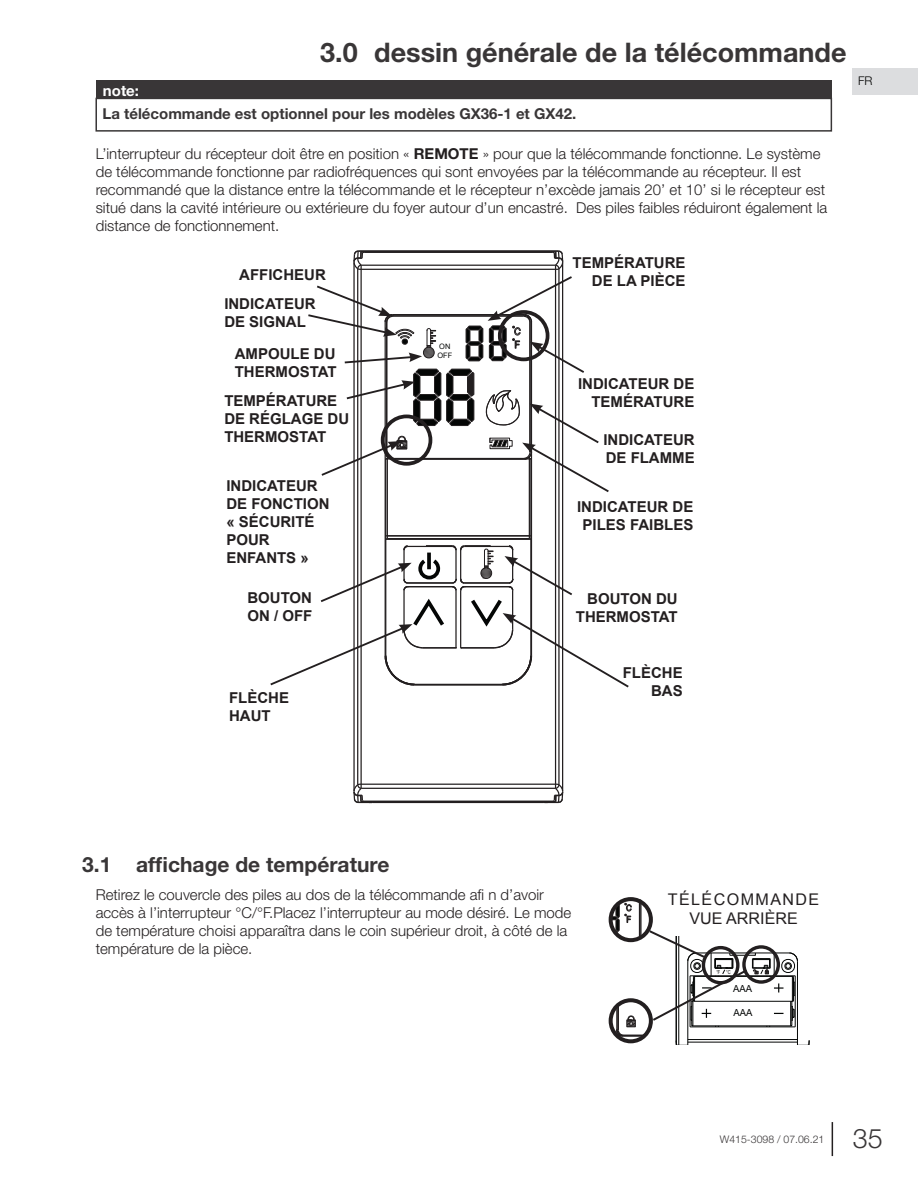
<style>
.page{position:relative;width:918px;height:1188px;background:#fff}
.page>*{position:absolute;margin:0;border:0;box-sizing:border-box;transform-origin:0 0}
.t1{font:700 27px "Helvetica Neue";color:#393637}
.t2{font:300 27px "Helvetica Neue";color:#393637}
.t3{font:700 21px "Helvetica Neue";color:#393637}
.t4{font:16.05px/19.4px "Arial";letter-spacing:.09em;color:#231f20;text-align:center}
.t5{font:300 15px/18px "Helvetica Neue";color:#231f20}
.t6{font:700 15px/18px "Arial";color:#231f20}
.Main_text{font:700 15px "Helvetica Neue";color:#393637}
.Main_text-2{font:700 15px "Helvetica Neue";color:#fff}
.t7{font:300 12px "Helvetica Neue";color:#000}
.t8{font:300 10.5px "Helvetica Neue";color:#393637}
.t9{font:9.75px "Arial";color:#040605}
.t10{font:7.5px/9px "Arial";color:#040605}
.t11{font:5.4px "Arial";color:#040605;scale:.75 1}
.s1{font-weight:700}
</style>
<div class="page">
<hr style="left:832px;top:1122px;width:1px;height:34px;background:#231f20">
<div style="left:853px;top:68px;width:65px;height:26px;background:#dcdddf"></div>
<div style="left:95px;top:98px;width:737px;height:34px;border:2px solid #393637"></div>
<div style="left:96px;top:81px;width:736px;height:18px;background:#393637"></div>
<hr style="left:357px;top:269px;width:1px;height:516px;background:#231f20">
<hr style="left:361px;top:265px;width:1px;height:523px;background:#231f20">
<hr style="left:353px;top:262px;width:2px;height:529px;background:#231f20">
<hr style="left:385px;top:459px;width:1px;height:197px;background:#231f20">
<hr style="left:387px;top:457px;width:1px;height:82px;background:#231f20">
<hr style="left:529px;top:457px;width:1px;height:82px;background:#231f20">
<hr style="left:530px;top:459px;width:2px;height:197px;background:#231f20">
<hr style="left:555px;top:265px;width:1px;height:523px;background:#231f20">
<hr style="left:558px;top:269px;width:2px;height:516px;background:#231f20">
<hr style="left:562px;top:262px;width:1px;height:529px;background:#231f20">
<svg style="left:353px;top:783px;width:211px;height:21px"></svg>
<hr style="left:386px;top:538px;width:145px;height:2px;background:#231f20">
<hr style="left:386px;top:535px;width:145px;height:1px;background:#231f20">
<svg style="left:270px;top:544px;width:359px;height:145px"></svg>
<svg style="left:308px;top:250px;width:301px;height:244px"></svg>
<svg style="left:608px;top:897px;width:202px;height:148px"></svg>
<div style="left:668px;top:889px;width:151px;height:47px;background:#fff"></div>
<p class="Main_text-2" style="left:103px;top:79px;width:38px">note:</p>
<p class="t1" style="left:320px;top:31px;width:528px">3.0 dessin générale de la télécommande</p>
<h1 class="t1" style="left:436px;top:33px;width:143px">disposition</h1>
<p class="Main_text" style="left:103px;top:102px;width:475px">La télécommande est optionnel pour les modèles GX36-1 et GX42.</p>
<p class="t5" style="left:96px;top:144px;width:733px">L’interrupteur du récepteur doit être en position « <span class="s1">REMOTE</span> » pour que la télécommande fonctionne. Le système de télécommande fonctionne par radiofréquences qui sont envoyées par la télécommande au récepteur. Il est recommandé que la distance entre la télécommande et le récepteur n’excède jamais 20’ et 10’ si le récepteur est situé dans la cavité intérieure ou extérieure du foyer autour d’un encastré. Des piles faibles réduiront également la distance de fonctionnement.</p>
<p class="t6" style="left:224px;top:260px;width:103px;line-height:29.4px;text-indent:15px">AFFICHEUR<br>INDICATEUR</p>
<p class="t6" style="left:235px;top:307px;width:102px;line-height:31.7px;text-indent:-10px">DE SIGNAL<br>AMPOULE DU</p>
<p class="t6" style="left:224px;top:358px;width:114px;line-height:28.7px;text-align:right">THERMOSTAT<br>TEMPÉRATURE</p>
<p class="t6" style="left:224px;top:410px;width:126px">DE RÉGLAGE DU<br>THERMOSTAT</p>
<p class="t6" style="left:226px;top:478px;width:105px">INDICATEUR<br>DE FONCTION « SÉCURITÉ<br>POUR<br>ENFANTS »</p>
<p class="t6" style="left:247px;top:589px;width:66px">BOUTON<br>ON / OFF</p>
<p class="t10" style="left:437px;top:342px;width:16px">ON<br>OFF</p>
<p class="t6" style="left:573px;top:254px;width:114px;text-align:right">TEMPÉRATURE<br>DE LA PIÈCE</p>
<p class="t6" style="left:578px;top:375px;width:118px;text-align:right">INDICATEUR DE<br>TEMÉRATURE</p>
<p class="t6" style="left:603px;top:431px;width:93px">INDICATEUR<br>DE FLAMME</p>
<p class="t6" style="left:577px;top:498px;width:118px;text-align:center">INDICATEUR DE<br>PILES FAIBLES</p>
<p class="t6" style="left:576px;top:591px;width:103px;text-align:right">BOUTON DU<br>THERMOSTAT</p>
<p class="t7" style="left:858px;top:71px;width:16px">FR</p>
<p class="t6" style="left:229px;top:689px;width:61px">FLÈCHE<br>HAUT</p>
<p class="t6" style="left:623px;top:664px;width:61px;text-align:right">FLÈCHE<br>BAS</p>
<p class="t3" style="left:82px;top:848px;width:309px">3.1 affichage de température</p>
<p class="t5" style="left:96px;top:885px;width:477px">Retirez le couvercle des piles au dos de la télécommande afi n d’avoir accès à l’interrupteur °C/°F.Placez l’interrupteur au mode désiré. Le mode de température choisi apparaîtra dans le coin supérieur droit, à côté de la température de la pièce.</p>
<p class="t4" style="left:668px;top:890px;width:153px">TÉLÉCOMMANDE<br>VUE ARRIÈRE</p>
<p class="t11" style="left:716px;top:968px;width:21px">°F °C</p>
<p class="t9" style="left:733px;top:982px;width:21px">AAA</p>
<p class="t9" style="left:733px;top:1006px;width:21px">AAA</p>
<p class="t8" style="left:720px;top:1131px;width:106px">W415-3098 / 07.06.21</p>
<h1 class="t2" style="left:853px;top:1116px;width:32px">35</h1>
</div>
